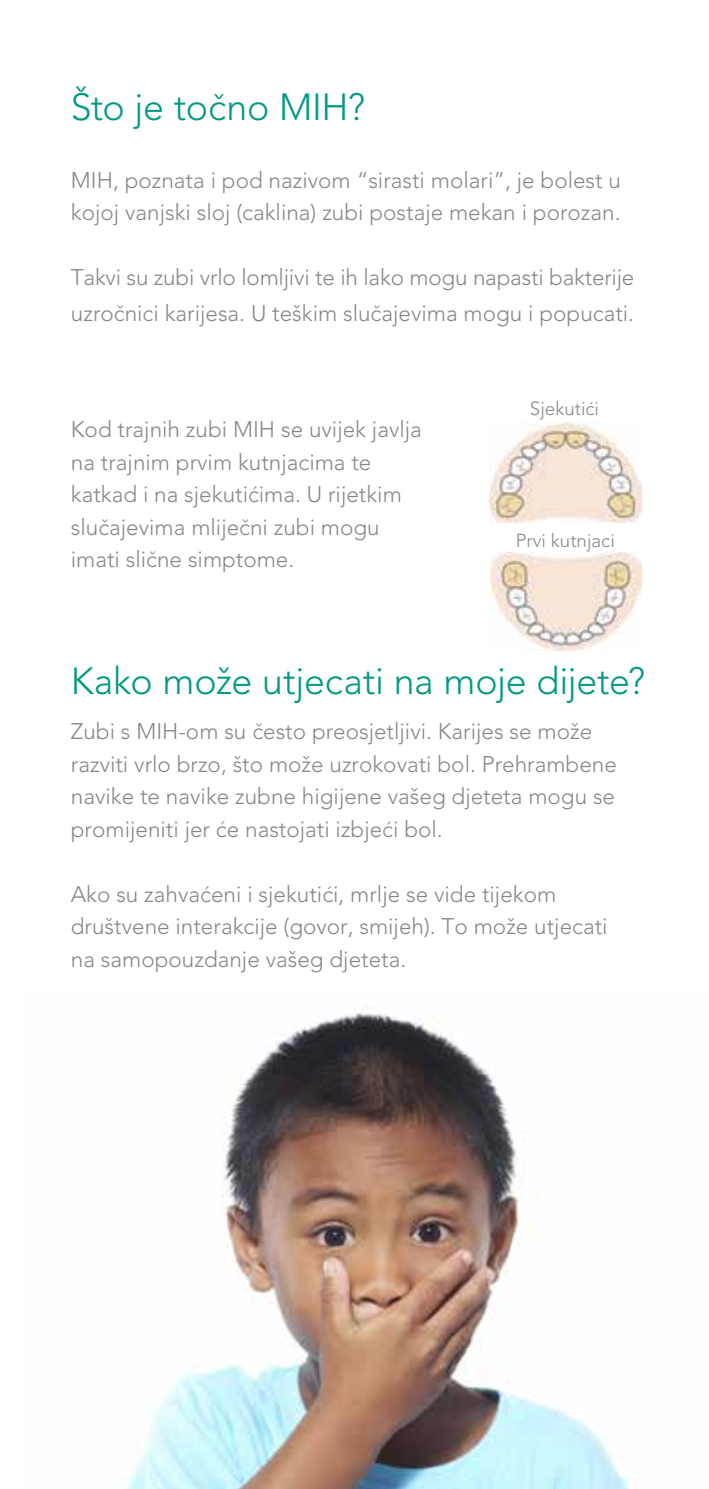
<style>
.page{position:relative;width:709px;height:1489px;background:#fff}
.page>*{position:absolute;margin:0;border:0;box-sizing:border-box;transform-origin:0 0}
.t1{font:300 37.5px "Avenir";letter-spacing:-.005em;color:#009982}
.t2{font:300 22.5px/32.5px "Avenir";color:#878787}
.t3{font:300 18.75px "Avenir";color:#878787}
</style>
<div class="page">
<img style="left:489px;top:422px;width:152px;height:100px">
<img style="left:491px;top:552px;width:150px;height:98px">
<img style="left:127px;top:1010px;width:502px;height:478px">
<h1 class="t1" style="left:71px;top:84px;width:296px">Što je toËno MIH?</h1>
<p class="t2" style="left:71px;top:163px;width:551px">MIH, poznata i pod nazivom “sirasti molari”, je bolest u kojoj vanjski sloj (caklina) zubi postaje mekan i porozan.</p>
<p class="t2" style="left:71px;top:259px;width:565px;line-height:36px">Takvi su zubi vrlo lomljivi te ih lako mogu napasti bakterije uzroËnici karijesa. U teškim sluËajevima mogu i popucati.</p>
<p class="t2" style="left:71px;top:413px;width:352px">Kod trajnih zubi MIH se uvijek javlja na trajnim prvim kutnjacima te katkad i na sjekutiÊima. U rijetkim sluËajevima mlijeËni zubi mogu imati sliËne simptome.</p>
<p class="t3" style="left:530px;top:397px;width:71px">SjekutiÊi</p>
<p class="t3" style="left:516px;top:529px;width:100px">Prvi kutnjaci</p>
<h1 class="t1" style="left:71px;top:659px;width:575px">Kako može utjecati na moje dijete?</h1>
<p class="t2" style="left:71px;top:715px;width:547px">Zubi s MIH-om su Ëesto preosjetljivi. Karijes se može razviti vrlo brzo, što može uzrokovati bol. Prehrambene navike te navike zubne higijene vašeg djeteta mogu se promijeniti jer Êe nastojati izbjeÊi bol.</p>
<p class="t2" style="left:71px;top:877px;width:538px">Ako su zahvaÊeni i sjekutiÊi, mrlje se vide tijekom društvene interakcije (govor, smijeh). To može utjecati na samopouzdanje vašeg djeteta.</p>
</div>
